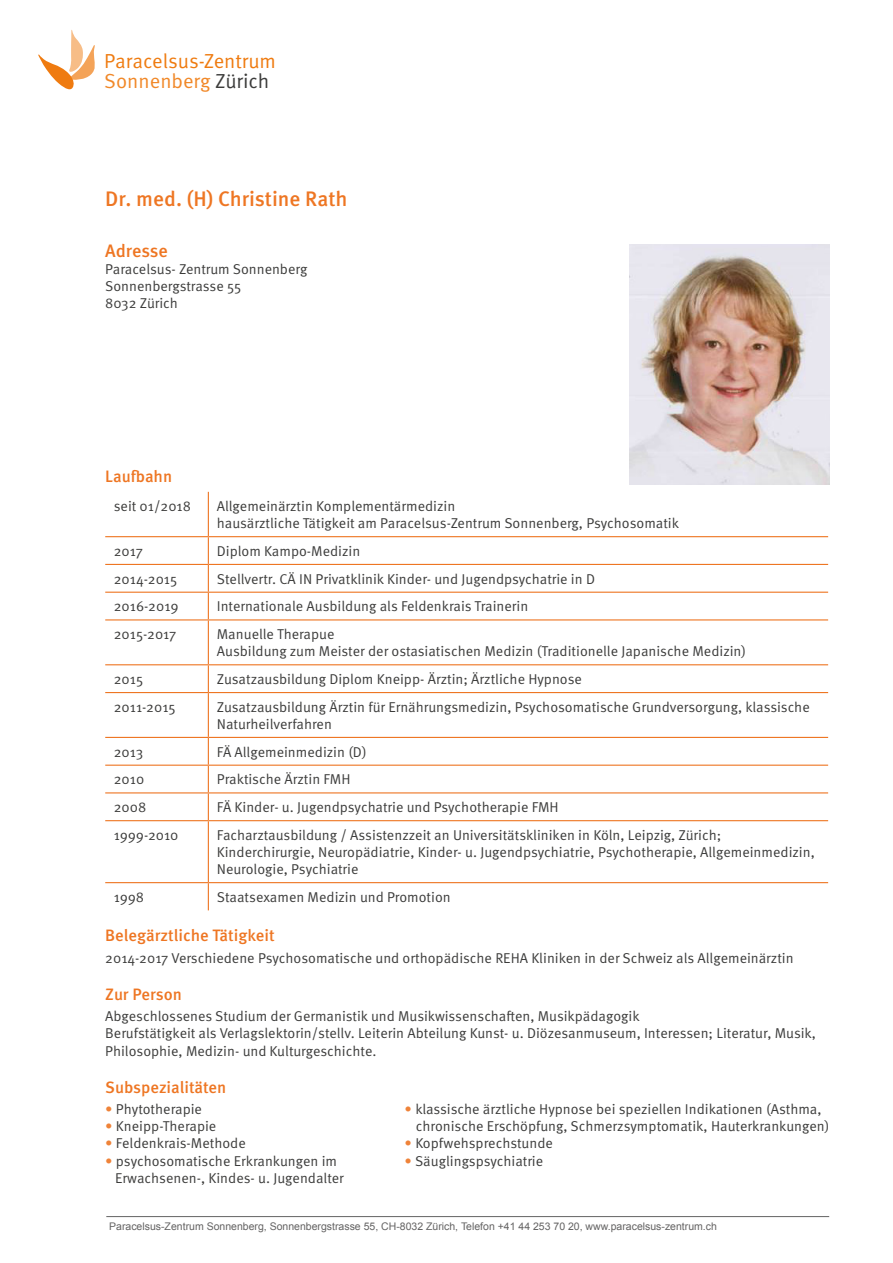
<style>
.page{position:relative;width:893px;height:1263px;background:#fff}
.page>*{position:absolute;margin:0;border:0;box-sizing:border-box;transform-origin:0 0}
.t1{font:500 21px "Meta Pro";color:#ee7623}
.t2{font:20.25px/20.2px "Meta Pro Norm";color:#ef7b10}
.t3{font:500 18px "Meta Pro";letter-spacing:-.005em;color:#ee7623}
.t4{font:500 16.5px "Meta Pro";color:#ee7623}
.t5{font:14.25px/17.1px "Meta Pro Norm";color:#3c3c3b}
.t6{font:10.5px "Arial";color:#646363}
.s1{color:#f18828}
.s2{color:#3c3c3b}
.s3{color:#ef8339}
</style>
<div class="page">
<hr style="left:106px;top:1216px;width:723px;height:1px;background:#646363">
<svg style="left:38px;top:30px;width:57px;height:60px"></svg>
<hr style="left:208px;top:492px;width:1px;height:44px;background:#ee7623">
<hr style="left:105px;top:536px;width:103px;height:1px;background:#ee7623">
<hr style="left:208px;top:536px;width:620px;height:1px;background:#ee7623">
<hr style="left:105px;top:564px;width:103px;height:1px;background:#ee7623">
<hr style="left:208px;top:564px;width:620px;height:1px;background:#ee7623">
<hr style="left:105px;top:592px;width:103px;height:1px;background:#ee7623">
<hr style="left:208px;top:592px;width:620px;height:1px;background:#ee7623">
<svg style="left:208px;top:537px;width:1px;height:82px"></svg>
<hr style="left:105px;top:619px;width:103px;height:1px;background:#ee7623">
<hr style="left:208px;top:619px;width:620px;height:1px;background:#ee7623">
<hr style="left:208px;top:620px;width:1px;height:44px;background:#ee7623">
<hr style="left:105px;top:664px;width:103px;height:1px;background:#ee7623">
<hr style="left:208px;top:664px;width:620px;height:1px;background:#ee7623">
<svg style="left:208px;top:665px;width:1px;height:27px"></svg>
<hr style="left:105px;top:692px;width:103px;height:1px;background:#ee7623">
<hr style="left:208px;top:692px;width:620px;height:1px;background:#ee7623">
<hr style="left:208px;top:693px;width:1px;height:44px;background:#ee7623">
<hr style="left:105px;top:737px;width:103px;height:1px;background:#ee7623">
<hr style="left:208px;top:737px;width:620px;height:1px;background:#ee7623">
<hr style="left:105px;top:765px;width:103px;height:1px;background:#ee7623">
<hr style="left:208px;top:765px;width:620px;height:1px;background:#ee7623">
<hr style="left:105px;top:792px;width:103px;height:1px;background:#ee7623">
<hr style="left:208px;top:792px;width:620px;height:1px;background:#ee7623">
<svg style="left:208px;top:738px;width:1px;height:82px"></svg>
<hr style="left:105px;top:820px;width:103px;height:1px;background:#ee7623">
<hr style="left:208px;top:820px;width:620px;height:1px;background:#ee7623">
<hr style="left:208px;top:821px;width:1px;height:61px;background:#ee7623">
<hr style="left:105px;top:882px;width:103px;height:1px;background:#ee7623">
<hr style="left:208px;top:882px;width:620px;height:1px;background:#ee7623">
<svg style="left:208px;top:883px;width:1px;height:27px"></svg>
<img style="left:629px;top:244px;width:200px;height:241px">
<h2 class="t2" style="left:104px;top:50px;width:173px">Paracelsus-Zentrum<br><span class="s1">Sonnenberg</span> <span class="s2">Zürich</span></h2>
<h1 class="t1" style="left:105px;top:183px;width:244px">Dr. med. (H) Christine Rath</h1>
<p class="t3" style="left:105px;top:236px;width:64px">Adresse</p>
<p class="t5" style="left:105px;top:259px;width:204px">Paracelsus- Zentrum Sonnenberg<br>Sonnenbergstrasse 55<br>8032 Zürich</p>
<p class="t4" style="left:105px;top:463px;width:69px">Laufbahn</p>
<p class="t5" style="left:114px;top:497px;width:79px">seit 01/2018</p>
<p class="t5" style="left:217px;top:497px;width:464px">Allgemeinärztin Komplementärmedizin<br>hausärztliche Tätigkeit am Paracelsus-Zentrum Sonnenberg, Psychosomatik</p>
<p class="t5" style="left:114px;top:541px;width:31px">2017</p>
<p class="t5" style="left:217px;top:541px;width:145px">Diplom Kampo-Medizin</p>
<p class="t5" style="left:114px;top:569px;width:65px">2014-2015</p>
<p class="t5" style="left:217px;top:569px;width:380px">Stellvertr. CÄ IN Privatklinik Kinder- und Jugendpsychatrie in D</p>
<p class="t5" style="left:114px;top:597px;width:66px">2016-2019</p>
<p class="t5" style="left:217px;top:597px;width:313px">Internationale Ausbildung als Feldenkrais Trainerin</p>
<p class="t5" style="left:114px;top:625px;width:64px">2015-2017</p>
<p class="t5" style="left:217px;top:625px;width:531px">Manuelle Therapue<br>Ausbildung zum Meister der ostasiatischen Medizin (Traditionelle Japanische Medizin)</p>
<p class="t5" style="left:114px;top:670px;width:31px">2015</p>
<p class="t5" style="left:217px;top:670px;width:367px">Zusatzausbildung Diplom Kneipp- Ärztin; Ärztliche Hypnose</p>
<p class="t5" style="left:114px;top:697px;width:63px">2011-2015</p>
<p class="t5" style="left:217px;top:697px;width:594px">Zusatzausbildung Ärztin für Ernährungsmedizin, Psychosomatische Grundversorgung, klassische<br>Naturheilverfahren</p>
<p class="t5" style="left:114px;top:742px;width:31px">2013</p>
<p class="t5" style="left:217px;top:742px;width:151px">FÄ Allgemeinmedizin (D)</p>
<p class="t5" style="left:114px;top:770px;width:32px">2010</p>
<p class="t5" style="left:217px;top:770px;width:135px">Praktische Ärztin FMH</p>
<p class="t5" style="left:114px;top:798px;width:34px">2008</p>
<p class="t5" style="left:217px;top:798px;width:343px">FÄ Kinder- u. Jugendpsychatrie und Psychotherapie FMH</p>
<p class="t5" style="left:114px;top:826px;width:66px">1999-2010</p>
<p class="t5" style="left:217px;top:826px;width:599px">Facharztausbildung / Assistenzzeit an Universitätskliniken in Köln, Leipzig, Zürich;<br>Kinderchirurgie, Neuropädiatrie, Kinder- u. Jugendpsychiatrie, Psychotherapie, Allgemeinmedizin,<br>Neurologie, Psychiatrie</p>
<p class="t5" style="left:114px;top:887px;width:32px">1998</p>
<p class="t5" style="left:217px;top:887px;width:235px">Staatsexamen Medizin und Promotion</p>
<p class="t4" style="left:105px;top:923px;width:171px">Belegärztliche Tätigkeit</p>
<p class="t5" style="left:105px;top:948px;width:690px">2014-2017 Verschiedene Psychosomatische und orthopädische REHA Kliniken in der Schweiz als Allgemeinärztin</p>
<p class="t4" style="left:105px;top:981px;width:78px">Zur Person</p>
<p class="t5" style="left:105px;top:1006px;width:712px;line-height:17.5px">Abgeschlossenes Studium der Germanistik und Musikwissenschaften, Musikpädagogik<br>Berufstätigkeit als Verlagslektorin/stellv. Leiterin Abteilung Kunst- u. Diözesanmuseum, Interessen; Literatur, Musik,<br>Philosophie, Medizin- und Kulturgeschichte.</p>
<p class="t4" style="left:105px;top:1074px;width:123px">Subspezialitäten</p>
<p class="t5" style="left:105px;top:1100px;width:98px"><span class="s3">•</span> Phytotherapie</p>
<p class="t5" style="left:105px;top:1117px;width:113px"><span class="s3">•</span> Kneipp-Therapie</p>
<p class="t5" style="left:105px;top:1134px;width:142px"><span class="s3">•</span> Feldenkrais-Methode</p>
<p class="t5" style="left:115px;top:1151px;width:230px;text-indent:-10px"><span class="s3">•</span> psychosomatische Erkrankungen im<br>Erwachsenen-, Kindes- u. Jugendalter</p>
<p class="t5" style="left:416px;top:1100px;width:415px;text-indent:-11px"><span class="s3">•</span> klassische ärztliche Hypnose bei speziellen Indikationen (Asthma, chronische Erschöpfung, Schmerzsymptomatik, Hauterkrankungen)</p>
<p class="t5" style="left:405px;top:1134px;width:150px"><span class="s3">•</span> Kopfwehsprechstunde</p>
<p class="t5" style="left:405px;top:1151px;width:140px"><span class="s3">•</span> Säuglingspsychiatrie</p>
<p class="t6" style="left:109px;top:1220px;width:609px">Paracelsus-Zentrum Sonnenberg, Sonnenbergstrasse 55, CH-8032 Zürich, Telefon +41 44 253 70 20, www.paracelsus-zentrum.ch</p>
</div>
